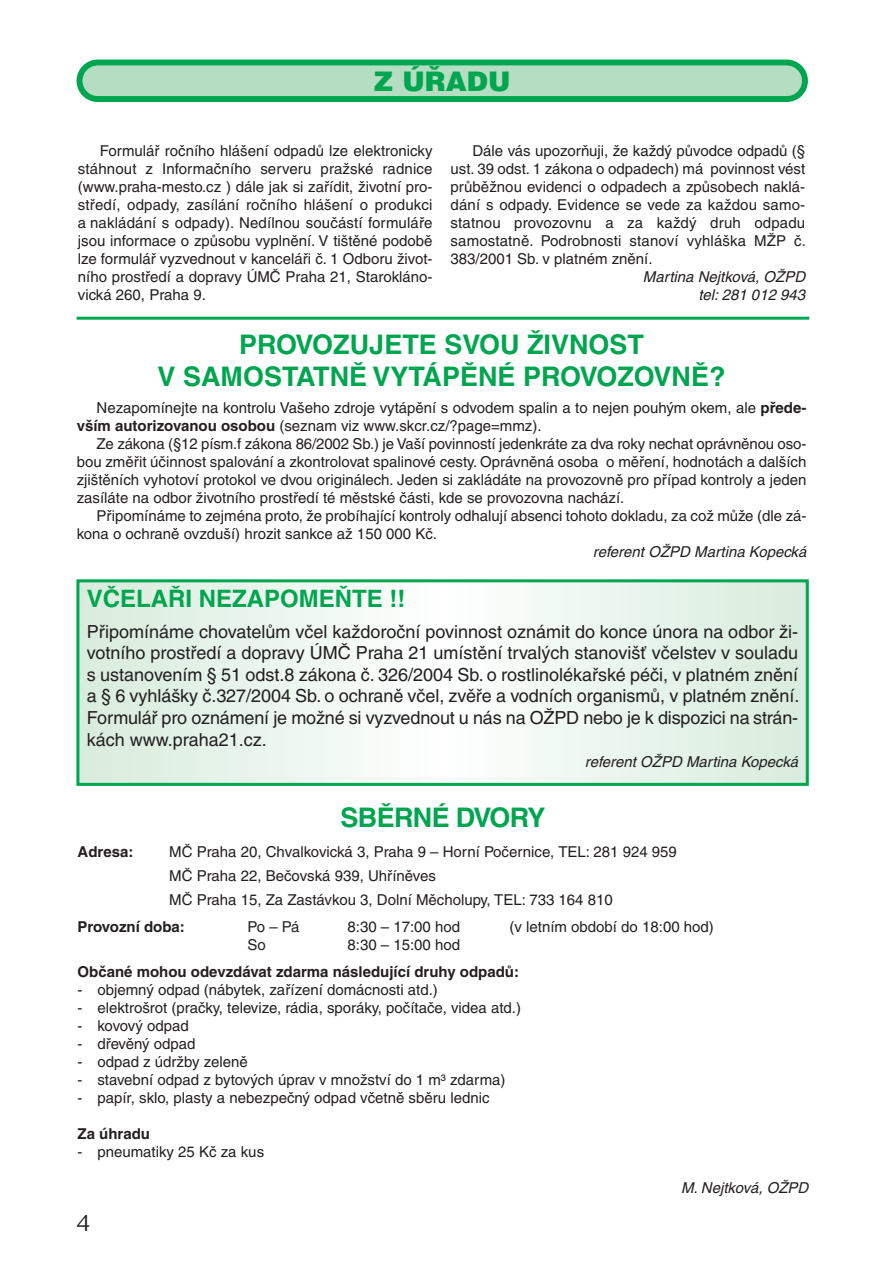
<style>
.page{position:relative;width:893px;height:1263px;background:#fff}
.page>*{position:absolute;margin:0;border:0;box-sizing:border-box;transform-origin:0 0}
.t1{font:700 27px/32.4px "Helvetica CE";color:#00a54f;text-align:center}
.t2{font:700 27px "Helvetica CE";letter-spacing:-.025em;color:#00a54f}
.t3{font:900 27px "Helvetica CE";color:#00a54f}
.t4{font:700 24px "Helvetica CE";color:#00a54f}
.t5{font:24px "Legacy Sans Itc TEE";color:#231f20}
.t6{font:18px/21.6px "Helvetica CE";letter-spacing:-.01em;color:#231f20;text-align:justify}
.t7{font:15px/18px "Helvetica CE";color:#231f20}
.t8{font:italic 15px/18px "Helvetica CE";color:#231f20;text-align:right}
.t9{font:700 15px "Helvetica CE";color:#231f20}
.s1{font-weight:700}
</style>
<div class="page">
<svg style="left:77px;top:60px;width:731px;height:42px;background:#82cda2"></svg>
<hr style="left:77px;top:317px;width:732px;height:3px;background:#00a54f">
<div style="left:76px;top:579px;width:733px;height:207px;border:3px solid #00a54f"></div>
<h1 class="t3" style="left:374px;top:72px;width:138px">Z ÚŘADU</h1>
<p class="t7" style="left:78px;top:144px;width:356px;text-align:justify;text-indent:22px">Formulář ročního hlášení odpadů lze elektronicky stáhnout z Informačního serveru pražské radnice (www.praha-mesto.cz ) dále jak si zařídit, životní pro&shy;středí, odpady, zasílání ročního hlášení o produkci a nakládání s odpady). Nedílnou součástí formuláře jsou informace o způsobu vyplnění. V tištěné podobě lze formulář vyzvednout v kanceláři č. 1 Odboru život&shy;ního prostředí a dopravy ÚMČ Praha 21, Starokláno&shy;vická 260, Praha 9.</p>
<p class="t7" style="left:451px;top:144px;width:357px;text-align:justify;text-indent:22px">Dále vás upozorňuji, že každý původce odpadů (§ ust. 39 odst. 1 zákona o odpadech) má povinnost vést průběžnou evidenci o odpadech a způsobech naklá&shy;dání s odpady. Evidence se vede za každou samo&shy;statnou provozovnu a za každý druh odpadu samostatně. Podrobnosti stanoví vyhláška MŽP č.<br>383/2001 Sb. v platném znění.</p>
<p class="t8" style="left:643px;top:270px;width:167px">Martina Nejtková, OŽPD tel:281 012 943</p>
<h1 class="t1" style="left:157px;top:331px;width:570px">PROVOZUJETE SVOU ŽIVNOST<br>V SAMOSTATNĚ VYTÁPĚNÉ PROVOZOVNĚ?</h1>
<p class="t7" style="left:77px;top:400px;width:731px;text-indent:20px">Nezapomínejte na kontrolu Vašeho zdroje vytápění s odvodem spalin a to nejen pouhým okem, ale <span class="s1">přede&shy;vším autorizovanou osobou</span> (seznam viz www.skcr.cz/?page=mmz).</p>
<p class="t7" style="left:77px;top:436px;width:731px;text-align:justify;text-indent:20px">Ze zákona (§12 písm.f zákona 86/2002 Sb.) je Vaší povinností jedenkráte za dva roky nechat oprávněnou oso&shy;bou změřit účinnost spalování a zkontrolovat spalinové cesty. Oprávněná osoba o měření, hodnotách a dalších zjištěních vyhotoví protokol ve dvou originálech. Jeden si zakládáte na provozovně pro případ kontroly a jeden zasíláte na odbor životního prostředí té městské části, kde se provozovna nachází.</p>
<p class="t7" style="left:77px;top:508px;width:731px;text-indent:20px">Připomínáme to zejména proto, že probíhající kontroly odhalují absenci tohoto dokladu, za což může (dle zá&shy;kona o ochraně ovzduší) hrozit sankce až 150 000 Kč.</p>
<p class="t8" style="left:593px;top:544px;width:218px">referent OŽPD Martina Kopecká</p>
<h2 class="t4" style="left:87px;top:590px;width:320px">VČELAŘI NEZAPOMEŇTE !!</h2>
<p class="t6" style="left:87px;top:622px;width:714px">Připomínáme chovatelům včel každoroční povinnost oznámit do konce února na odbor ži&shy;votního prostředí a dopravy ÚMČ Praha 21 umístění trvalých stanovišť včelstev v souladu s ustanovením § 51 odst.8 zákona č. 326/2004 Sb. o rostlinolékařské péči, v platném znění a § 6 vyhlášky č.327/2004 Sb. o ochraně včel, zvěře a vodních organismů, v platném znění.<br>Formulář pro oznámení je možné si vyzvednout u nás na OŽPD nebo je k dispozici na strán&shy;kách www.praha21.cz.</p>
<p class="t8" style="left:585px;top:755px;width:218px">referent OŽPD Martina Kopecká</p>
<h1 class="t2" style="left:341px;top:808px;width:206px">SBĚRNÉ DVORY</h1>
<p class="t9" style="left:78px;top:846px;width:57px">Adresa:</p>
<p class="t7" style="left:169px;top:841px;width:509px;line-height:24px">MČ Praha 20, Chvalkovická 3, Praha 9 – Horní Počernice, TEL: 281 924 959<br>MČ Praha 22, Bečovská 939, Uhříněves<br>MČ Praha 15, Za Zastávkou 3, Dolní Měcholupy, TEL: 733 164 810</p>
<p class="t9" style="left:78px;top:921px;width:109px">Provozní doba:</p>
<p class="t7" style="left:248px;top:919px;width:54px">Po – Pá</p>
<p class="t7" style="left:348px;top:919px;width:114px">8:30 – 17:00 hod</p>
<p class="t7" style="left:510px;top:919px;width:206px">(v letním období do 18:00 hod)</p>
<p class="t7" style="left:248px;top:937px;width:20px">So</p>
<p class="t7" style="left:348px;top:937px;width:114px">8:30 – 15:00 hod</p>
<p class="t9" style="left:78px;top:966px;width:443px">Občané mohou odevzdávat zdarma následující druhy odpadů:</p>
<p class="t7" style="left:78px;top:982px;width:362px">- objemný odpad (nábytek, zařízení domácnosti atd.)</p>
<p class="t7" style="left:78px;top:1000px;width:445px">- elektrošrot (pračky, televize, rádia, sporáky, počítače, videa atd.)</p>
<p class="t7" style="left:78px;top:1018px;width:113px">- kovový odpad</p>
<p class="t7" style="left:78px;top:1036px;width:120px">- dřevěný odpad</p>
<p class="t7" style="left:78px;top:1054px;width:172px">- odpad z údržby zeleně</p>
<p class="t7" style="left:78px;top:1072px;width:429px">- stavební odpad z bytových úprav v množství do 1 m³ zdarma)</p>
<p class="t7" style="left:78px;top:1090px;width:414px">- papír, sklo, plasty a nebezpečný odpad včetně sběru lednic</p>
<p class="t9" style="left:78px;top:1128px;width:74px">Za úhradu</p>
<p class="t7" style="left:78px;top:1144px;width:188px">- pneumatiky 25 Kč za kus</p>
<p class="t8" style="left:681px;top:1180px;width:132px">M.Nejtková, OŽPD</p>
<h2 class="t5" style="left:77px;top:1214px;width:15px">4</h2>
</div>
